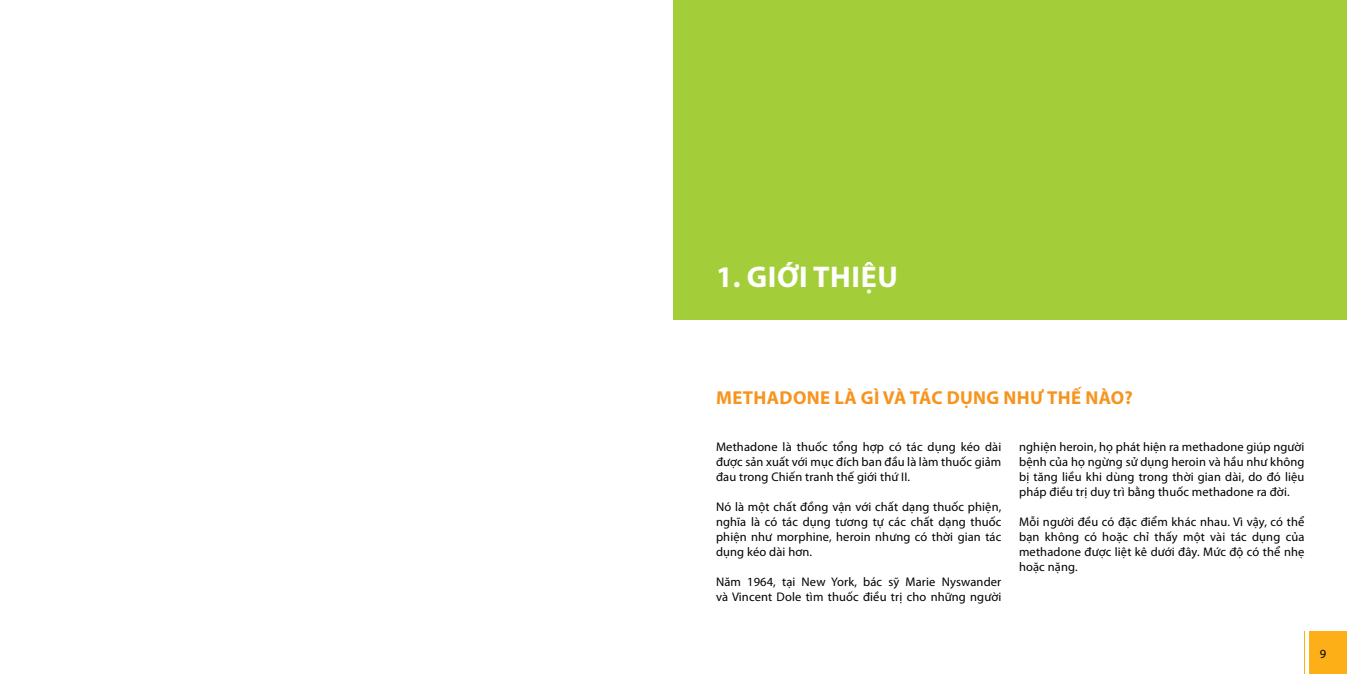
<style>
.page{position:relative;width:1347px;height:674px;background:#fff}
.page>*{position:absolute;margin:0;border:0;box-sizing:border-box;transform-origin:0 0}
.t1{font:700 30px "Myriad Pro";color:#fff}
.t2{font:700 18.75px "Myriad Pro";letter-spacing:.115em;color:#f7941e}
.t3{font:12.5px/15px "Myriad Pro";letter-spacing:.01em;color:#000;text-align:justify}
</style>
<div class="page">
<div style="left:1309px;top:631px;width:37px;height:42px;background:#fcaf17"></div>
<hr style="left:1303px;top:631px;width:1px;height:42px;background:#fcaf17">
<div style="left:673px;top:0;width:673px;height:319px;background:#a4ce39"></div>
<h1 class="t1" style="left:716px;top:257px;width:115px">1. GIỚI THIỆU</h1>
<h2 class="t2" style="left:716px;top:385px;width:30px">METHADONE</h2>
<h2 class="t2" style="left:834px;top:385px;width:265px">LÀ GÌ VÀTÁC DỤNG NHƯ THẾ NÀO</h2>
<h2 class="t2" style="left:1124px;top:385px;width:10px">?</h2>
<p class="t3" style="left:1019px;top:438px;width:287px">nghiện heroin, họ phát hiện ra methadone giúp người bệnh của họ ngừng sử dụng heroin và hầu như không bị tăng liều khi dùng trong thời gian dài, do đó liệu pháp điều trị duy trì bằng thuốc methadone ra đời.</p>
<p class="t3" style="left:1019px;top:513px;width:287px">Mỗi người đều có đặc điểm khác nhau. Vì vậy, có thể bạn không có hoặc chỉ thấy một vài tác dụng của methadone được liệt kê dưới đây. Mức độ có thể nhẹ hoặc nặng.</p>
<p class="t3" style="left:716px;top:438px;width:287px">Methadone là thuốc tổng hợp có tác dụng kéo dài được sản xuất với mục đích ban đầu là làm thuốc giảm đau trong Chiến tranh thế giới thứ II.</p>
<p class="t3" style="left:716px;top:498px;width:287px">Nó là một chất đồng vận với chất dạng thuốc phiện, nghĩa là có tác dụng tương tự các chất dạng thuốc phiện như morphine, heroin nhưng có thời gian tác dụng kéo dài hơn.</p>
<p class="t3" style="left:716px;top:573px;width:287px">Năm 1964, tại New York, bác sỹ Marie Nyswander và Vincent Dole tìm thuốc điều trị cho những người</p>
<p class="t3" style="left:1319px;top:646px;width:8px">9</p>
</div>
